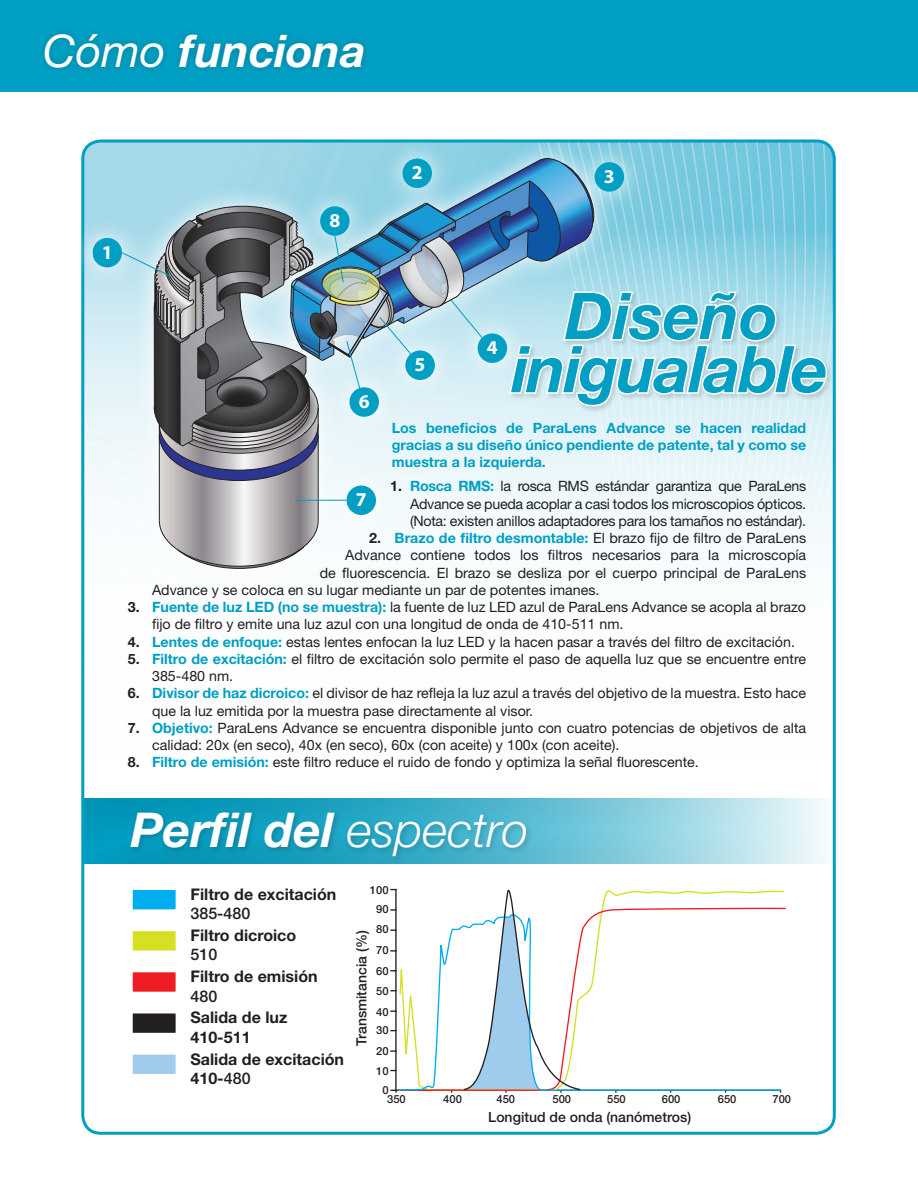
<style>
.page{position:relative;width:918px;height:1188px;background:#fff}
.page>*{position:absolute;margin:0;border:0;box-sizing:border-box;transform-origin:0 0}
.t1{font:italic 700 64.5px "Helvetica Neue LT Std";letter-spacing:-.03em;color:#009fc3}
.t2{font:italic 700 48px "Helvetica Neue LT Std";color:#fff}
.t3{font:italic 700 45px "Helvetica Neue LT Std";color:#fff}
.t4{font:700 19.65px "Myriad Pro";color:#fff}
.t5{font:700 16.05px "Helvetica Neue LT Std";color:#231f20}
.t6{font:500 16.05px "Helvetica Neue LT Std";color:#231f20}
._55_Roman_9_5_11_5{font:14.25px/17.2px "Helvetica Neue LT Std";color:#231f20}
._55_Roman_9_5_11_5-2{font:700 14.25px/17.2px "Helvetica Neue LT Std";color:#009fc3;text-align:justify}
.t7{font:500 13.95px "Helvetica Neue LT Std";color:#231f20}
.t8{font:500 11.25px "Helvetica Neue LT Std";color:#231f20}
.s1{font-weight:400}
.s2{font-weight:700}
.s3{font-weight:700;color:#009fc3}
.s4{font-weight:300}
.s5{font-weight:500}
</style>
<div class="page">
<img style="left:85px;top:141px;width:747px;height:990px">
<div style="left:0;top:0;width:918px;height:91px;background:#009fc3"></div>
<div style="left:38px;top:27px;width:132px;height:47px;background:#0199bb"></div>
<div style="left:173px;top:28px;width:197px;height:47px;background:#231f20;opacity:.25"></div>
<svg style="left:81px;top:139px;width:564px;height:452px"></svg>
<div style="left:93px;top:238px;width:29px;height:29px;background:#009fc3;border-radius:50%"></div>
<div style="left:127px;top:809px;width:406px;height:55px;background:#231f20;opacity:.25"></div>
<svg style="left:121px;top:157px;width:708px;height:554px"></svg>
<hr style="left:395px;top:889px;width:2px;height:204px;background:#231f20">
<svg style="left:390px;top:909px;width:7px;height:2px"></svg>
<svg style="left:390px;top:950px;width:7px;height:2px"></svg>
<svg style="left:390px;top:1010px;width:7px;height:2px"></svg>
<svg style="left:390px;top:1050px;width:7px;height:2px"></svg>
<hr style="left:390px;top:1090px;width:391px;height:1px;background:#231f20">
<svg style="left:399px;top:890px;width:386px;height:17px"></svg>
<svg style="left:397px;top:907px;width:390px;height:185px"></svg>
<svg style="left:397px;top:914px;width:385px;height:179px"></svg>
<svg style="left:462px;top:883px;width:120px;height:210px"></svg>
<div style="left:131px;top:889px;width:46px;height:22px;background:#00aeef;border:2px solid #fff"></div>
<div style="left:131px;top:930px;width:46px;height:22px;background:#d6df21;border:2px solid #fff"></div>
<div style="left:131px;top:971px;width:46px;height:22px;background:#ee1d23;border:2px solid #fff"></div>
<div style="left:132px;top:1013px;width:44px;height:21px;background:#231f20"></div>
<div style="left:131px;top:1012px;width:46px;height:22px;border:2px solid #fff"></div>
<div style="left:131px;top:1053px;width:46px;height:22px;background:#9fcbec;border:2px solid #fff"></div>
<p class="t3" style="left:43px;top:23px;width:324px"><span class="s1">Cómo</span> funciona</p>
<p class="t4" style="left:102px;top:239px;width:12px">1</p>
<p class="t4" style="left:329px;top:208px;width:12px">8</p>
<p class="t4" style="left:359px;top:389px;width:12px">6</p>
<p class="t4" style="left:412px;top:160px;width:12px">2</p>
<p class="t4" style="left:415px;top:352px;width:12px">5</p>
<p class="t4" style="left:604px;top:163px;width:12px">3</p>
<p class="t4" style="left:487px;top:335px;width:12px">4</p>
<p class="t1" style="left:565px;top:276px;width:214px">Diseño</p>
<p class="t1" style="left:512px;top:329px;width:318px">inigualable</p>
<p class="_55_Roman_9_5_11_5-2" style="left:392px;top:419px;width:416px">Los beneficios de ParaLens Advance se hacen realidad gracias a su diseño único pendiente de patente, tal y como se muestra a la izquierda.</p>
<p class="_55_Roman_9_5_11_5" style="left:410px;top:477px;width:398px;text-align:justify;text-indent:-20px"><span class="s2">1.</span> <span class="s3">Rosca RMS:</span> la rosca RMS estándar garantiza que ParaLens Advance se pueda acoplar a casi todos los microscopios ópticos. (Nota: existen anillos adaptadores para los tamaños no estándar).</p>
<p class="_55_Roman_9_5_11_5" style="left:369px;top:529px;width:438px"><span class="s2">2.</span> <span class="s3">Brazo de filtro desmontable:</span> El brazo fijo de filtro de ParaLens</p>
<p class="_55_Roman_9_5_11_5" style="left:345px;top:546px;width:462px">Advance contiene todos los filtros necesarios para la microscopía</p>
<p class="_55_Roman_9_5_11_5" style="left:320px;top:564px;width:488px">de fluorescencia. El brazo se desliza por el cuerpo principal de ParaLens</p>
<p class="_55_Roman_9_5_11_5" style="left:152px;top:581px;width:449px">Advance y se coloca en su lugar mediante un par de potentes imanes.</p>
<p class="_55_Roman_9_5_11_5" style="left:152px;top:598px;width:656px;text-indent:-24px"><span class="s2">3.</span> <span class="s3">Fuente de luz LED (no se muestra):</span> la fuente de luz LED azul de ParaLens Advance se acopla al brazo fijo de filtro y emite una luz azul con una longitud de onda de 410-511 nm.</p>
<p class="_55_Roman_9_5_11_5" style="left:128px;top:633px;width:669px"><span class="s2">4.</span> <span class="s3">Lentes de enfoque:</span> estas lentes enfocan la luz LED y la hacen pasar a través del filtro de excitación.</p>
<p class="_55_Roman_9_5_11_5" style="left:152px;top:650px;width:656px;text-indent:-24px"><span class="s2">5.</span> <span class="s3">Filtro de excitación:</span> el filtro de excitación solo permite el paso de aquella luz que se encuentre entre<br>385-480 nm.</p>
<p class="_55_Roman_9_5_11_5" style="left:152px;top:684px;width:656px;text-indent:-24px"><span class="s2">6.</span> <span class="s3">Divisor de haz dicroico:</span> el divisor de haz refleja la luz azul a través del objetivo de la muestra. Esto hace que la luz emitida por la muestra pase directamente al visor.</p>
<p class="_55_Roman_9_5_11_5" style="left:152px;top:719px;width:656px;text-indent:-24px"><span class="s2">7.</span> <span class="s3">Objetivo:</span> ParaLens Advance se encuentra disponible junto con cuatro potencias de objetivos de alta calidad: 20x (en seco), 40x (en seco), 60x (con aceite) y 100x (con aceite).</p>
<p class="_55_Roman_9_5_11_5" style="left:128px;top:753px;width:573px"><span class="s2">8.</span> <span class="s3">Filtro de emisión:</span> este filtro reduce el ruido de fondo y optimiza la señal fluorescente.</p>
<p class="t4" style="left:356px;top:487px;width:12px">7</p>
<p class="t2" style="left:131px;top:800px;width:399px">Perfil del <span class="s4">espectro</span></p>
<p class="t5" style="left:191px;top:884px;width:147px">Filtro de excitación</p>
<p class="t6" style="left:191px;top:904px;width:61px">385-480</p>
<p class="t5" style="left:191px;top:925px;width:107px">Filtro dicroico</p>
<p class="t6" style="left:191px;top:945px;width:28px">510</p>
<p class="t5" style="left:191px;top:967px;width:129px">Filtro de emisión</p>
<p class="t6" style="left:191px;top:986px;width:28px">480</p>
<p class="t5" style="left:191px;top:1008px;width:98px">Salida de luz</p>
<p class="t5" style="left:191px;top:1027px;width:62px">410-511</p>
<p class="t5" style="left:191px;top:1049px;width:155px">Salida de excitación</p>
<p class="t5" style="left:191px;top:1068px;width:62px">410-<span class="s5">480</span></p>
<p class="t8" style="left:370px;top:883px;width:20px">100</p>
<p class="t8" style="left:376px;top:903px;width:14px">90</p>
<p class="t8" style="left:376px;top:922px;width:14px">80</p>
<p class="t8" style="left:376px;top:943px;width:14px">70</p>
<p class="t8" style="left:376px;top:964px;width:14px">60</p>
<p class="t8" style="left:376px;top:984px;width:14px">50</p>
<p class="t8" style="left:376px;top:1005px;width:14px">40</p>
<p class="t8" style="left:376px;top:1023px;width:14px">30</p>
<p class="t8" style="left:376px;top:1044px;width:14px">20</p>
<p class="t8" style="left:376px;top:1064px;width:14px">10</p>
<p class="t8" style="left:382px;top:1084px;width:8px">0</p>
<p class="t8" style="left:387px;top:1092px;width:20px">350</p>
<p class="t8" style="left:443px;top:1092px;width:20px">400</p>
<p class="t8" style="left:496px;top:1092px;width:20px">450</p>
<p class="t8" style="left:553px;top:1092px;width:20px">500</p>
<p class="t8" style="left:607px;top:1092px;width:20px">550</p>
<p class="t8" style="left:662px;top:1092px;width:20px">600</p>
<p class="t8" style="left:718px;top:1092px;width:20px">650</p>
<p class="t8" style="left:772px;top:1092px;width:20px">700</p>
<p class="t7" style="left:353px;top:1046px;width:117px;rotate:-90deg">Transmitancia (%)</p>
<p class="t7" style="left:488px;top:1109px;width:204px">Longitud de onda (nanómetros)</p>
</div>
